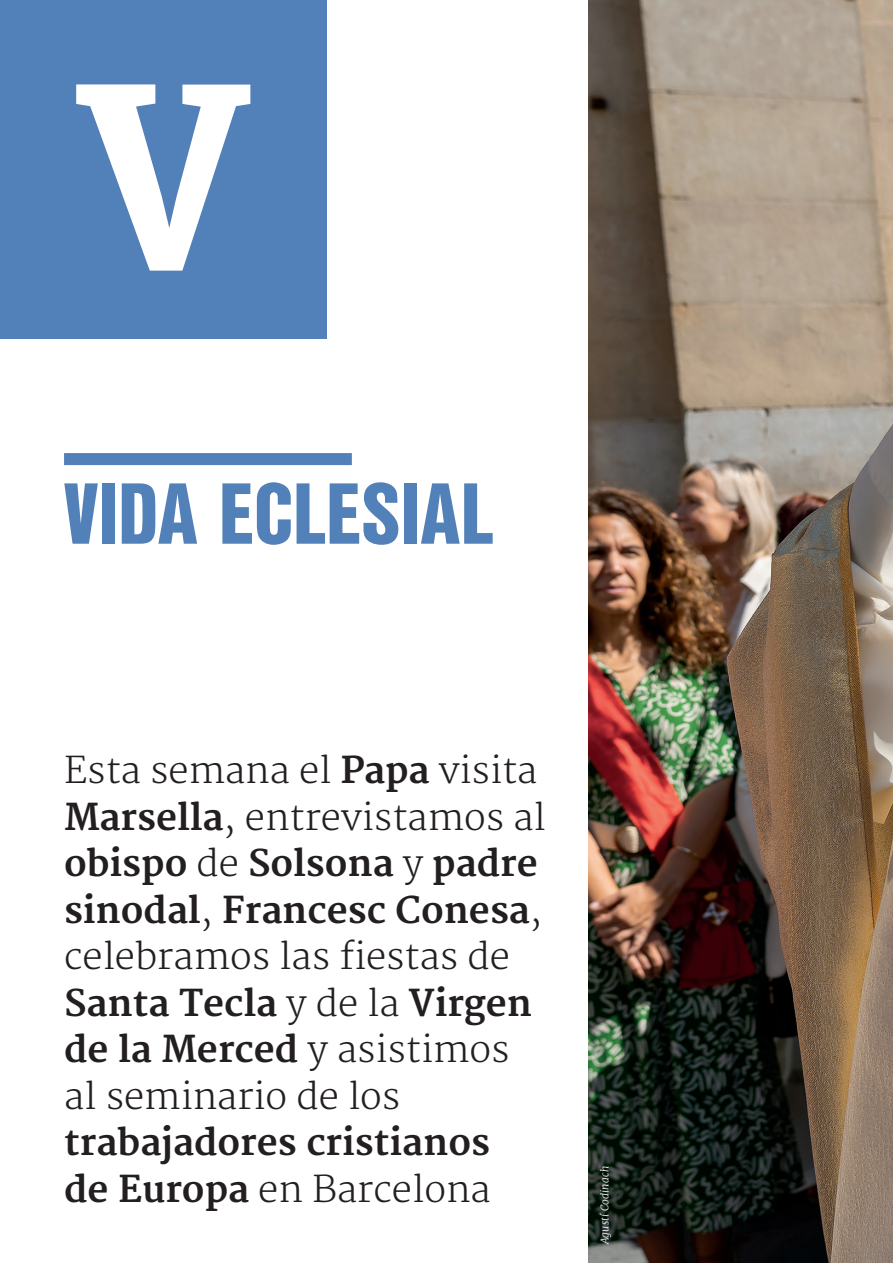
<style>
.page{position:relative;width:893px;height:1263px;background:#fff}
.page>*{position:absolute;margin:0;border:0;box-sizing:border-box;transform-origin:0 0}
.t1{font:900 84px "Nimbus San Con LOT";letter-spacing:-.005em;color:#5181b8}
.t2{font:300 36px/46.5px "Merriweather";color:#231f20}
.t3{font:700 36px "Merriweather";color:#231f20}
.CODINACHPETIT{font:italic 300 10.5px "Merriweather";letter-spacing:.01em;color:#fff}
.s1{font-weight:700}
</style>
<div class="page">
<div style="left:0;top:0;width:326px;height:338px;background:#5181b8"></div>
<div style="left:64px;top:453px;width:288px;height:12px;background:#5181b8"></div>
<svg style="left:76px;top:84px;width:174px;height:187px"></svg>
<img style="left:588px;top:0;width:305px;height:1263px">
<p class="t1" style="left:64px;top:450px;width:431px">VIDA ECLESIAL</p>
<p class="t2" style="left:64px;top:749px;width:483px">Esta semana el <span class="s1">Papa</span> visita<br><span class="s1">Marsella</span>, entrevistamos al <span class="s1">obispo</span> de <span class="s1">Solsona</span> y <span class="s1">padre sinodal</span>, <span class="s1">Francesc Conesa</span>, celebramos las fiestas de<br><span class="s1">Santa Tecla</span> y de la <span class="s1">Virgen de la Merced</span> y asistimos al seminario de los</p>
<p class="t3" style="left:64px;top:1121px;width:427px">trabajadores cristianos</p>
<p class="t2" style="left:64px;top:1167px;width:428px"><span class="s1">de Europa</span> en Barcelona</p>
<p class="CODINACHPETIT" style="left:598px;top:1244px;width:80px;rotate:-90deg">Agustí Codinach</p>
</div>
